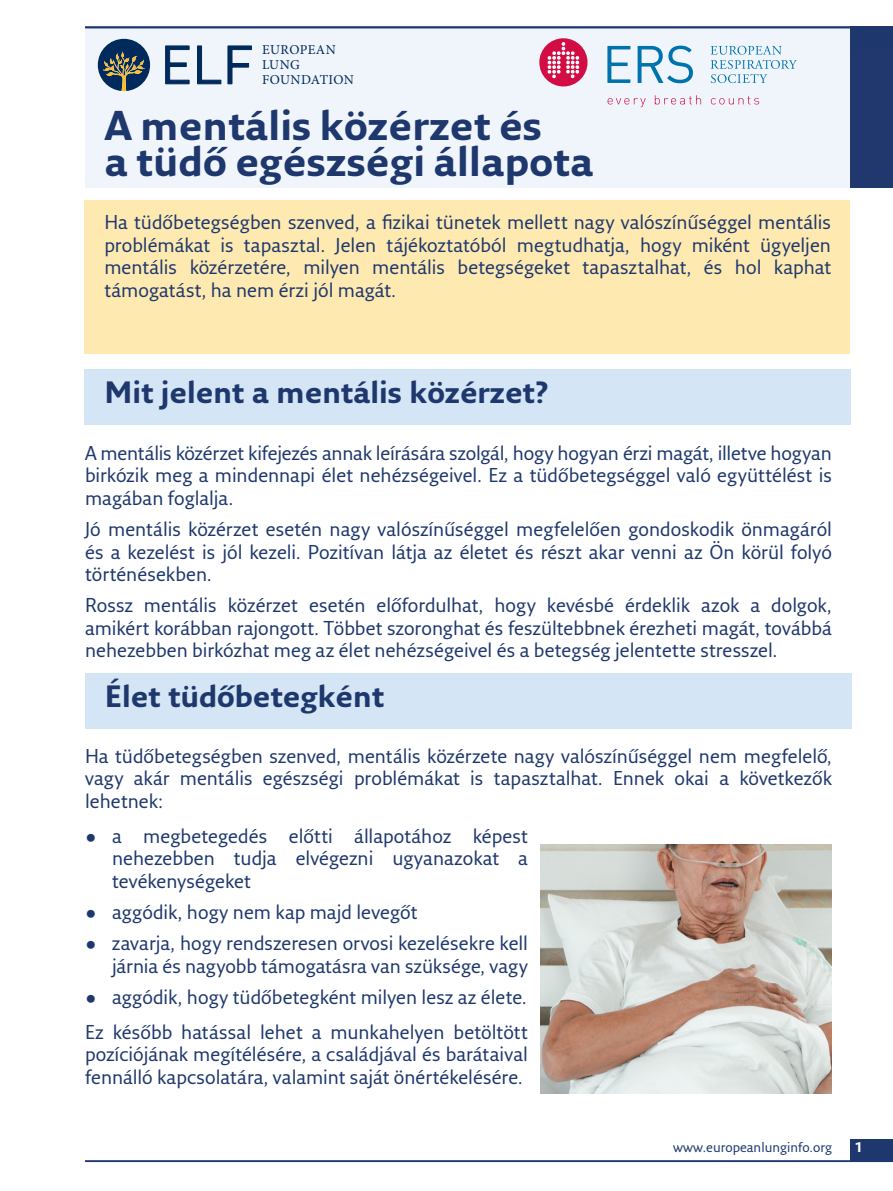
<style>
.page{position:relative;width:893px;height:1191px;background:#fff}
.page>*{position:absolute;margin:0;border:0;box-sizing:border-box;transform-origin:0 0}
.H___Article_title{font:700 40.5px/36px "Fresco Sans Pro";letter-spacing:.005em;color:#1e376d}
.t1{font:700 30px "Fresco Sans Pro";color:#1e376d}
.H___B-head{font:19.5px/22.5px "Fresco Sans Pro";color:#1e376d;text-align:justify}
.Running_foot_left{font:13.5px "Fresco Sans Pro";color:#1e376d}
.t2{font:13.5px/14.7px "Minion Pro";letter-spacing:.025em;color:#00295c}
.Folio_left{font:700 13.5px "Fresco Sans Pro";color:#fff}
</style>
<div class="page">
<div style="left:85px;top:26px;width:808px;height:162px;background:#eff5fb"></div>
<hr style="left:85px;top:26px;width:808px;height:2px;background:#1e376d">
<div style="left:850px;top:26px;width:43px;height:162px;background:#20386d"></div>
<svg style="left:711px;top:46px;width:86px;height:37px"></svg>
<svg style="left:607px;top:46px;width:23px;height:37px"></svg>
<svg style="left:608px;top:98px;width:38px;height:9px"></svg>
<svg style="left:655px;top:95px;width:46px;height:9px"></svg>
<svg style="left:711px;top:96px;width:48px;height:8px"></svg>
<div style="left:539px;top:38px;width:48px;height:48px;background:#d20d44;border-radius:50%"></div>
<svg style="left:548px;top:42px;width:31px;height:36px"></svg>
<svg style="left:638px;top:46px;width:55px;height:37px"></svg>
<div style="left:850px;top:1138px;width:43px;height:23px;background:#1e376d"></div>
<hr style="left:85px;top:1160px;width:808px;height:2px;background:#1e376d">
<svg style="left:165px;top:45px;width:25px;height:39px"></svg>
<svg style="left:197px;top:45px;width:24px;height:39px"></svg>
<svg style="left:227px;top:45px;width:25px;height:39px"></svg>
<svg style="left:98px;top:39px;width:52px;height:52px"></svg>
<div style="left:84px;top:369px;width:766px;height:56px;background:#d4e5f5"></div>
<div style="left:84px;top:200px;width:766px;height:153px;background:#feeab0"></div>
<div style="left:85px;top:673px;width:766px;height:56px;background:#d4e5f5"></div>
<img style="left:541px;top:844px;width:291px;height:249px">
<p class="t2" style="left:262px;top:43px;width:93px">EUROPEAN<br>LUNG<br>FOUNDATION</p>
<p class="H___Article_title" style="left:104px;top:107px;width:491px">A mentális közérzet és<br>a tüdő egészségi állapota</p>
<p class="H___B-head" style="left:104px;top:210px;width:728px">Ha tüdőbetegségben szenved, a fizikai tünetek mellett nagy valószínűséggel mentális problémákat is tapasztal. Jelen tájékoztatóból megtudhatja, hogy miként ügyeljen mentális közérzetére, milyen mentális betegségeket tapasztalhat, és hol kaphat támogatást, ha nem érzi jól magát.</p>
<p class="t1" style="left:104px;top:374px;width:446px">Mit jelent a mentális közérzet?</p>
<p class="H___B-head" style="left:85px;top:441px;width:748px">A mentális közérzet kifejezés annak leírására szolgál, hogy hogyan érzi magát, illetve hogyan birkózik meg a mindennapi élet nehézségeivel. Ez a tüdőbetegséggel való együttélést is magában foglalja.</p>
<p class="H___B-head" style="left:85px;top:517px;width:748px">Jó mentális közérzet esetén nagy valószínűséggel megfelelően gondoskodik önmagáról és a kezelést is jól kezeli. Pozitívan látja az életet és részt akar venni az Ön körül folyó történésekben.</p>
<p class="H___B-head" style="left:85px;top:593px;width:748px">Rossz mentális közérzet esetén előfordulhat, hogy kevésbé érdeklik azok a dolgok, amikért korábban rajongott. Többet szoronghat és feszültebbnek érezheti magát, továbbá nehezebben birkózhat meg az élet nehézségeivel és a betegség jelentette stresszel.</p>
<p class="t1" style="left:105px;top:677px;width:281px">Élet tüdőbetegként</p>
<p class="H___B-head" style="left:85px;top:744px;width:748px">Ha tüdőbetegségben szenved, mentális közérzete nagy valószínűséggel nem megfelelő, vagy akár mentális egészségi problémákat is tapasztalhat. Ennek okai a következők lehetnek:</p>
<p class="H___B-head" style="left:112px;top:824px;width:417px;text-indent:-27px">• a megbetegedés előtti állapotához képest nehezebben tudja elvégezni ugyanazokat a tevékenységeket</p>
<p class="H___B-head" style="left:85px;top:900px;width:334px">• aggódik, hogy nem kap majd levegőt</p>
<p class="H___B-head" style="left:85px;top:931px;width:444px;text-align:right">• zavarja, hogy rendszeresen orvosi kezelésekre kell járnia és nagyobb támogatásra van szüksége, vagy</p>
<p class="H___B-head" style="left:85px;top:985px;width:443px">• aggódik, hogy tüdőbetegként milyen lesz az élete.</p>
<p class="H___B-head" style="left:85px;top:1020px;width:444px">Ez később hatással lehet a munkahelyen betöltött pozíciójának megítélésére, a családjával és barátaival fennálló kapcsolatára, valamint saját önértékelésére.</p>
<p class="Running_foot_left" style="left:673px;top:1138px;width:160px">www.europeanlunginfo.org</p>
<p class="Folio_left" style="left:855px;top:1139px;width:10px">1</p>
</div>
